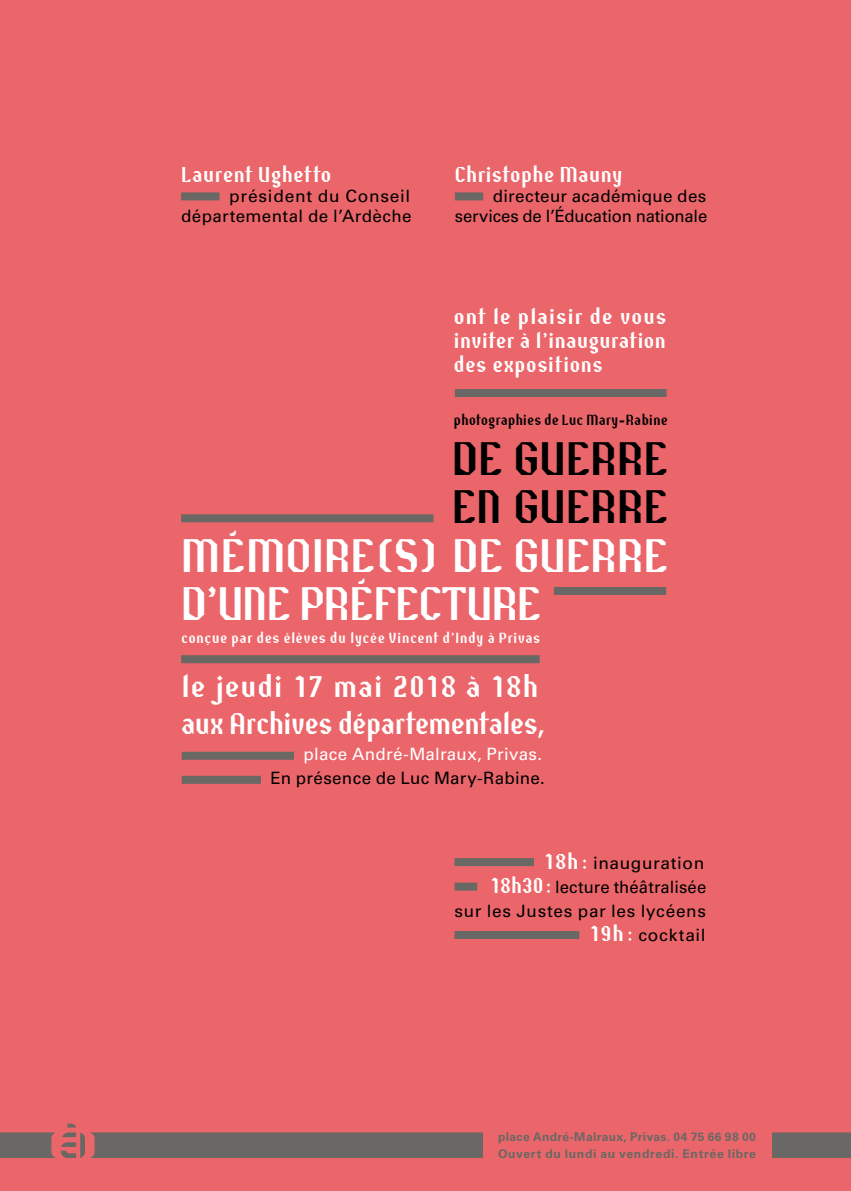
<style>
.page{position:relative;width:851px;height:1191px;background:#fff}
.page>*{position:absolute;margin:0;border:0;box-sizing:border-box;transform-origin:0 0}
.t1{font:48px/48px "Resistance";letter-spacing:-.01em;color:#fff}
.t2{font:48px/48px "Resistance";letter-spacing:-.005em;color:#000}
.t3{font:30.6px/36.8px "Resistance";letter-spacing:-.025em;color:#fff}
.t4{font:22px/24px "Resistance";letter-spacing:.005em;color:#fff;text-align:justify}
.t5{font:17px/24px "Univers";letter-spacing:.02em;color:#000;text-align:right}
.t6{font:17px "Univers";letter-spacing:.015em;color:#fff}
.t7{font:15px "Resistance";letter-spacing:.03em;color:#fff}
.t8{font:15px "Resistance";letter-spacing:-.005em;color:#000}
.t9{font:700 12px/16.6px "Univers CE";letter-spacing:.045em;color:#6a6864}
.s1{font-family:"Univers"}
.s2{font-family:"Resistance";font-size:22px;color:#fff}
</style>
<div class="page">
<div style="left:0;top:0;width:850px;height:1191px;background:#eb666a"></div>
<svg style="left:0;top:1123px;width:850px;height:35px"></svg>
<div style="left:483px;top:1116px;width:288px;height:70px;background:#eb666a"></div>
<div style="left:181px;top:655px;width:358px;height:8px;background:#6a6864"></div>
<div style="left:455px;top:389px;width:211px;height:8px;background:#6a6864"></div>
<div style="left:554px;top:587px;width:112px;height:8px;background:#6a6864"></div>
<div style="left:181px;top:514px;width:252px;height:8px;background:#6a6864"></div>
<div style="left:455px;top:192px;width:28px;height:8px;background:#6a6864"></div>
<div style="left:181px;top:192px;width:38px;height:8px;background:#6a6864"></div>
<div style="left:454px;top:858px;width:80px;height:8px;background:#6a6864"></div>
<div style="left:454px;top:882px;width:23px;height:8px;background:#6a6864"></div>
<div style="left:454px;top:931px;width:125px;height:8px;background:#6a6864"></div>
<div style="left:182px;top:751px;width:112px;height:8px;background:#6a6864"></div>
<div style="left:182px;top:776px;width:79px;height:8px;background:#6a6864"></div>
<p class="t4" style="left:181px;top:163px;width:152px">Laurent Ughetto</p>
<p class="t5" style="left:181px;top:186px;width:232px;line-height:20.4px">président du Conseil départemental de l’Ardèche</p>
<p class="t4" style="left:455px;top:163px;width:169px">Christophe Mauny</p>
<p class="t5" style="left:455px;top:186px;width:254px;line-height:20.4px">directeur académique des services de l’Éducation nationale</p>
<p class="t4" style="left:453px;top:305px;width:214px">ont le plaisir de vous inviter à l’inauguration des expositions</p>
<p class="t8" style="left:453px;top:411px;width:216px">photographies de Luc Mary-Rabine</p>
<h1 class="t2" style="left:452px;top:436px;width:217px">DE GUERRE<br>EN GUERRE</h1>
<h1 class="t1" style="left:181px;top:533px;width:488px">MÉMOIRE(S) DE GUERRE<br>D’UNE PRÉFECTURE</h1>
<p class="t7" style="left:181px;top:629px;width:361px">conçue par des élèves du lycée Vincent d’Indy à Privas</p>
<h2 class="t3" style="left:181px;top:669px;width:365px">le jeudi 17 mai 2018 à 18h aux Archives départementales<span class="s1">,</span></h2>
<p class="t6" style="left:303px;top:743px;width:240px">place André-Malraux, Privas.</p>
<p class="t5" style="left:270px;top:766px;width:276px">En présence de Luc Mary-Rabine.</p>
<p class="t5" style="left:454px;top:851px;width:253px"><span class="s2">18h :</span> inauguration<br><span class="s2">18h30:</span> lecture théâtralisée<br>sur les Justes par les lycéens<br><span class="s2">19h :</span> cocktail</p>
<p class="t9" style="left:498px;top:1129px;width:259px">place André-Malraux, Privas. 04 75 66 98 00<br>Ouvert du lundi au vendredi. Entrée libre</p>
</div>
